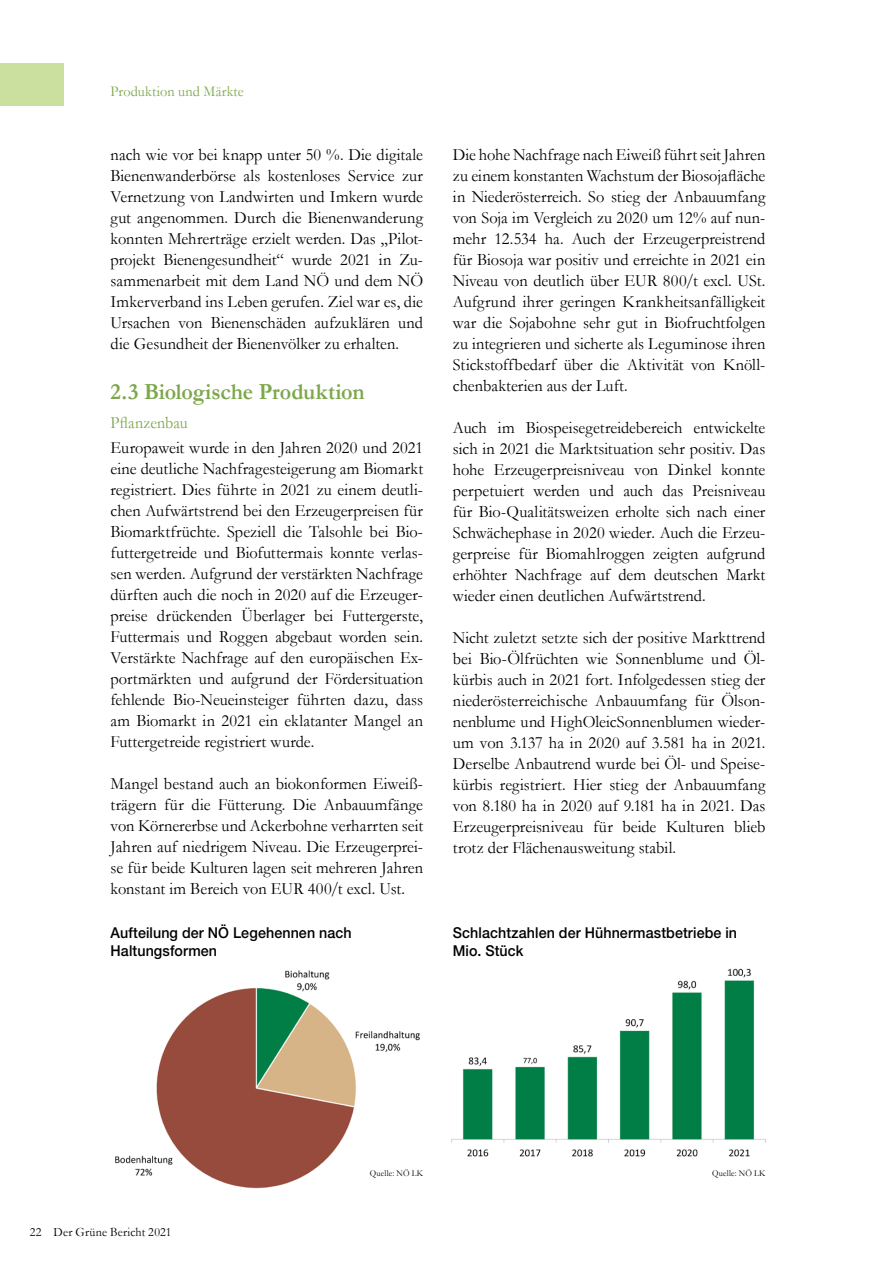
<style>
.page{position:relative;width:893px;height:1263px;background:#fff}
.page>*{position:absolute;margin:0;border:0;box-sizing:border-box;transform-origin:0 0}
.t1{font:700 23.25px "Garamond";letter-spacing:-.005em;color:#7ca74a;scale:.95 1}
.t2{font:17.25px/21px "Garamond";letter-spacing:.005em;color:#000;text-align:justify;scale:.95 1}
.t3{font:17.25px "Garamond";color:#7ca74a;scale:.93 1}
.t4{font:500 15px/18px "Helvetica Neue LT Pro";letter-spacing:.01em;color:#000;scale:.95 1}
.t5{font:15px "Garamond";letter-spacing:.01em;color:#7ca74a;scale:.95 1}
.t6{font:12.75px "Garamond";letter-spacing:.015em;color:#000;scale:.95 1}
.t7{font:9px "Garamond";letter-spacing:.025em;color:#000;scale:.93 1}
</style>
<div class="page">
<div style="left:0;top:63px;width:63px;height:43px;background:#cbdf9f"></div>
<img style="left:115px;top:970px;width:305px;height:219px">
<img style="left:451px;top:968px;width:315px;height:189px">
<p class="t5" style="left:111px;top:81px;width:142px">Produktion und Märkte</p>
<p class="t2" style="left:111px;top:144px;width:331px">nach wie vor bei knapp unter 50 %. Die digitale Bienenwanderbörse als kostenloses Service zur Vernetzung von Landwirten und Imkern wurde gut angenommen. Durch die Bienenwanderung konnten Mehrerträge erzielt werden. Das „Pilot&shy;projekt Bienengesundheit“ wurde 2021 in Zu&shy;sammenarbeit mit dem Land NÖ und dem NÖ Imkerverband ins Leben gerufen. Ziel war es, die Ursachen von Bienenschäden aufzuklären und die Gesundheit der Bienenvölker zu erhalten.</p>
<h1 class="t1" style="left:111px;top:375px;width:269px">2.3 Biologische Produktion</h1>
<p class="t3" style="left:111px;top:411px;width:84px">Pflanzenbau</p>
<p class="t2" style="left:111px;top:437px;width:330px">Europaweit wurde in den Jahren 2020 und 2021 eine deutliche Nachfragesteigerung am Biomarkt registriert. Dies führte in 2021 zu einem deutli&shy;chen Aufwärtstrend bei den Erzeugerpreisen für Biomarktfrüchte. Speziell die Talsohle bei Bio&shy;futtergetreide und Biofuttermais konnte verlas&shy;sen werden. Aufgrund der verstärkten Nachfrage dürften auch die noch in 2020 auf die Erzeuger&shy;preise drückenden Überlager bei Futtergerste, Futtermais und Roggen abgebaut worden sein.<br>Verstärkte Nachfrage auf den europäischen Ex&shy;portmärkten und aufgrund der Fördersituation fehlende Bio-Neueinsteiger führten dazu, dass am Biomarkt in 2021 ein eklatanter Mangel an Futtergetreide registriert wurde.</p>
<p class="t2" style="left:111px;top:773px;width:330px">Mangel bestand auch an biokonformen Eiweiß&shy;trägern für die Fütterung. Die Anbauumfänge von Körnererbse und Ackerbohne verharrten seit Jahren auf niedrigem Niveau. Die Erzeugerprei&shy;se für beide Kulturen lagen seit mehreren Jahren konstant im Bereich von EUR 400/t excl. Ust.</p>
<p class="t4" style="left:111px;top:923px;width:255px">Aufteilung der NÖ Legehennen nach<br>Haltungsformen</p>
<p class="t2" style="left:453px;top:144px;width:331px">Die hohe Nachfrage nach Eiweiß führt seit Jahren zu einem konstanten Wachstum der Biosojafläche in Niederösterreich. So stieg der Anbauumfang von Soja im Vergleich zu 2020 um 12% auf nun&shy;mehr 12.534 ha. Auch der Erzeugerpreistrend für Biosoja war positiv und erreichte in 2021 ein Niveau von deutlich über EUR 800/t excl. USt.<br>Aufgrund ihrer geringen Krankheitsanfälligkeit war die Sojabohne sehr gut in Biofruchtfolgen zu integrieren und sicherte als Leguminose ihren Stickstoffbedarf über die Aktivität von Knöll&shy;chenbakterien aus der Luft.</p>
<p class="t2" style="left:453px;top:417px;width:330px">Auch im Biospeisegetreidebereich entwickelte sich in 2021 die Marktsituation sehr positiv. Das hohe Erzeugerpreisniveau von Dinkel konnte perpetuiert werden und auch das Preisniveau für Bio-Qualitätsweizen erholte sich nach einer Schwächephase in 2020 wieder. Auch die Erzeu&shy;gerpreise für Biomahlroggen zeigten aufgrund erhöhter Nachfrage auf dem deutschen Markt wieder einen deutlichen Aufwärtstrend.</p>
<p class="t2" style="left:453px;top:627px;width:330px">Nicht zuletzt setzte sich der positive Markttrend bei Bio-Ölfrüchten wie Sonnenblume und Öl&shy;kürbis auch in 2021 fort. Infolgedessen stieg der niederösterreichische Anbauumfang für Ölson&shy;nenblume und HighOleicSonnenblumen wieder&shy;um von 3.137 ha in 2020 auf 3.581 ha in 2021.<br>Derselbe Anbautrend wurde bei Öl- und Speise&shy;kürbis registriert. Hier stieg der Anbauumfang von 8.180 ha in 2020 auf 9.181 ha in 2021. Das Erzeugerpreisniveau für beide Kulturen blieb trotz der Flächenausweitung stabil.</p>
<p class="t4" style="left:453px;top:923px;width:301px">Schlachtzahlen der Hühnermastbetriebe in<br>Mio. Stück</p>
<p class="t6" style="left:30px;top:1223px;width:151px">22 Der Grüne Bericht 2021</p>
<p class="t7" style="left:370px;top:1167px;width:59px">Quelle: NÖ LK</p>
<p class="t7" style="left:712px;top:1167px;width:59px">Quelle: NÖ LK</p>
</div>
